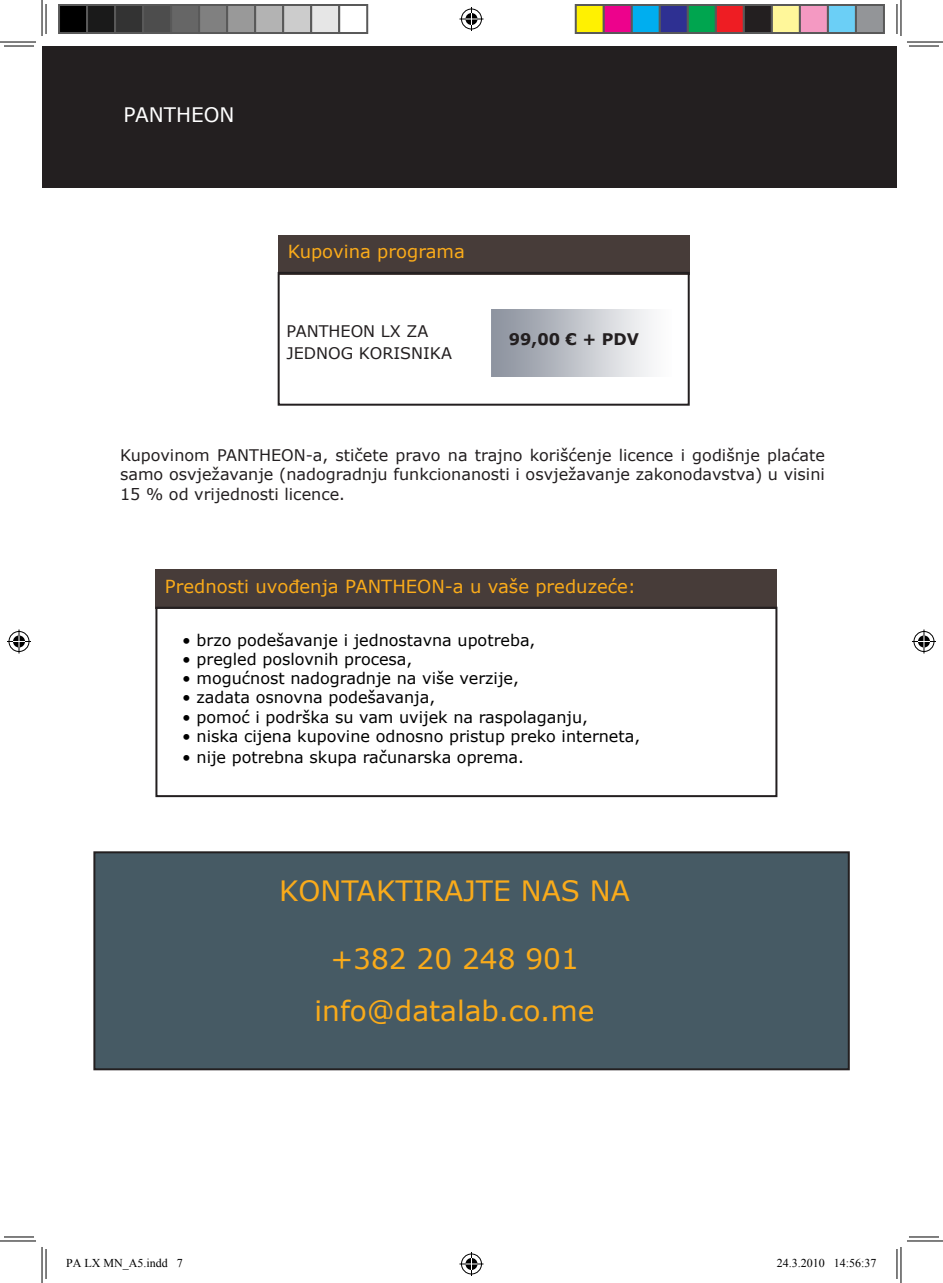
<style>
.page{position:relative;width:943px;height:1283px;background:#fff}
.page>*{position:absolute;margin:0;border:0;box-sizing:border-box;transform-origin:0 0}
.t1{font:28px "Verdana";color:#faab1a}
.t2{font:20px "Verdana";color:#fff}
.t3{font:18px "Verdana";color:#faab1a}
.t4{font:16px "Verdana";color:#000}
.t5{font:16px/19.2px "Verdana";color:#231f20;text-align:justify}
.t6{font:700 16px "Verdana";color:#231f20}
.t7{font:12px "Times New Roman";color:#000}
</style>
<div class="page">
<div style="left:42px;top:47px;width:854px;height:141px;background:#231f20"></div>
<div style="left:278px;top:236px;width:411px;height:39px;background:#473c39"></div>
<div style="left:155px;top:569px;width:622px;height:40px;background:#473c39"></div>
<div style="left:277px;top:272px;width:412px;height:134px;border:2px solid #231f20"></div>
<div style="left:155px;top:606px;width:622px;height:191px;border:2px solid #231f20"></div>
<div style="left:93px;top:851px;width:756px;height:219px;background:#465a64;border:2px solid #231f20"></div>
<hr style="left:4px;top:46px;width:30px;height:1px;background:#000">
<hr style="left:908px;top:46px;width:30px;height:1px;background:#000">
<hr style="left:4px;top:1236px;width:30px;height:1px;background:#000">
<hr style="left:908px;top:1236px;width:30px;height:1px;background:#000">
<hr style="left:46px;top:4px;width:1px;height:30px;background:#000">
<hr style="left:46px;top:1249px;width:1px;height:30px;background:#000">
<hr style="left:896px;top:4px;width:1px;height:30px;background:#000">
<hr style="left:896px;top:1249px;width:1px;height:30px;background:#000">
<hr style="left:0;top:42px;width:36px;height:1px;background:#000">
<hr style="left:906px;top:42px;width:36px;height:1px;background:#000">
<hr style="left:0;top:1240px;width:36px;height:1px;background:#000">
<hr style="left:906px;top:1240px;width:36px;height:1px;background:#000">
<hr style="left:42px;top:0;width:1px;height:36px;background:#000">
<hr style="left:42px;top:1247px;width:1px;height:36px;background:#000">
<hr style="left:900px;top:0;width:1px;height:36px;background:#000">
<hr style="left:900px;top:1247px;width:1px;height:36px;background:#000">
<svg style="left:459px;top:7px;width:24px;height:24px"></svg>
<svg style="left:459px;top:1252px;width:24px;height:24px"></svg>
<svg style="left:7px;top:629px;width:24px;height:24px"></svg>
<svg style="left:912px;top:629px;width:23px;height:24px"></svg>
<div style="left:59px;top:5px;width:28px;height:28px;background:#000"></div>
<div style="left:58px;top:4px;width:30px;height:30px;border:2px solid #595959"></div>
<div style="left:87px;top:5px;width:28px;height:28px;background:#1a1a1a"></div>
<div style="left:86px;top:4px;width:30px;height:30px;border:2px solid #595959"></div>
<div style="left:115px;top:5px;width:28px;height:28px;background:#333"></div>
<div style="left:114px;top:4px;width:30px;height:30px;border:2px solid #595959"></div>
<div style="left:143px;top:5px;width:28px;height:28px;background:#4d4d4d"></div>
<div style="left:142px;top:4px;width:30px;height:30px;border:2px solid #595959"></div>
<div style="left:171px;top:5px;width:28px;height:28px;background:#666"></div>
<div style="left:170px;top:4px;width:30px;height:30px;border:2px solid #595959"></div>
<div style="left:199px;top:5px;width:28px;height:28px;background:#808080"></div>
<div style="left:198px;top:4px;width:30px;height:30px;border:2px solid #595959"></div>
<div style="left:227px;top:5px;width:28px;height:28px;background:#999"></div>
<div style="left:226px;top:4px;width:30px;height:30px;border:2px solid #595959"></div>
<div style="left:255px;top:5px;width:28px;height:28px;background:#b3b3b3"></div>
<div style="left:254px;top:4px;width:30px;height:30px;border:2px solid #595959"></div>
<div style="left:283px;top:5px;width:28px;height:28px;background:#ccc"></div>
<div style="left:282px;top:4px;width:30px;height:30px;border:2px solid #595959"></div>
<div style="left:311px;top:5px;width:28px;height:28px;background:#e6e6e6"></div>
<div style="left:310px;top:4px;width:30px;height:30px;border:2px solid #595959"></div>
<div style="left:338px;top:4px;width:30px;height:30px;border:2px solid #595959"></div>
<div style="left:575px;top:5px;width:28px;height:28px;background:#fff101"></div>
<div style="left:574px;top:4px;width:30px;height:30px;border:2px solid #595959"></div>
<div style="left:603px;top:5px;width:28px;height:28px;background:#ed028c"></div>
<div style="left:602px;top:4px;width:30px;height:30px;border:2px solid #595959"></div>
<div style="left:631px;top:5px;width:28px;height:28px;background:#00aeef"></div>
<div style="left:630px;top:4px;width:30px;height:30px;border:2px solid #595959"></div>
<div style="left:659px;top:5px;width:28px;height:28px;background:#2e3092"></div>
<div style="left:658px;top:4px;width:30px;height:30px;border:2px solid #595959"></div>
<div style="left:687px;top:5px;width:28px;height:28px;background:#00a54f"></div>
<div style="left:686px;top:4px;width:30px;height:30px;border:2px solid #595959"></div>
<div style="left:715px;top:5px;width:28px;height:28px;background:#ee1d23"></div>
<div style="left:714px;top:4px;width:30px;height:30px;border:2px solid #595959"></div>
<div style="left:743px;top:5px;width:28px;height:28px;background:#231f20"></div>
<div style="left:742px;top:4px;width:30px;height:30px;border:2px solid #595959"></div>
<div style="left:771px;top:5px;width:28px;height:28px;background:#fff79a"></div>
<div style="left:770px;top:4px;width:30px;height:30px;border:2px solid #595959"></div>
<div style="left:799px;top:5px;width:28px;height:28px;background:#f499c2"></div>
<div style="left:798px;top:4px;width:30px;height:30px;border:2px solid #595959"></div>
<div style="left:827px;top:5px;width:28px;height:28px;background:#6bcff6"></div>
<div style="left:826px;top:4px;width:30px;height:30px;border:2px solid #595959"></div>
<div style="left:855px;top:5px;width:28px;height:28px;background:#939598"></div>
<div style="left:854px;top:4px;width:30px;height:30px;border:2px solid #595959"></div>
<p class="t2" style="left:124px;top:102px;width:112px">PANTHEON</p>
<p class="t3" style="left:287px;top:240px;width:179px">Kupovina programa</p>
<p class="t5" style="left:286px;top:321px;width:143px">PANTHEON LX ZA</p>
<p class="t5" style="left:286px;top:343px;width:167px">JEDNOG KORISNIKA</p>
<p class="t6" style="left:509px;top:328px;width:132px">99,00 € + PDV</p>
<p class="t5" style="left:120px;top:445px;width:706px">Kupovinom PANTHEON-a, stičete pravo na trajno korišćenje licence i godišnje plaćate samo osvježavanje (nadogradnju funkcionanosti i osvježavanje zakonodavstva) u visini 15 % od vrijednosti licence.</p>
<p class="t3" style="left:165px;top:575px;width:472px">Prednosti uvođenja PANTHEON-a u vaše preduzeće:</p>
<p class="t4" style="left:182px;top:630px;width:355px">• brzo podešavanje i jednostavna upotreba,</p>
<p class="t4" style="left:182px;top:649px;width:232px">• pregled poslovnih procesa,</p>
<p class="t4" style="left:182px;top:668px;width:338px">• mogućnost nadogradnje na više verzije,</p>
<p class="t4" style="left:182px;top:687px;width:254px">• zadata osnovna podešavanja,</p>
<p class="t4" style="left:182px;top:706px;width:407px">• pomoć i podrška su vam uvijek na raspolaganju,</p>
<p class="t4" style="left:182px;top:726px;width:459px">• niska cijena kupovine odnosno pristup preko interneta,</p>
<p class="t4" style="left:182px;top:747px;width:343px">• nije potrebna skupa računarska oprema.</p>
<p class="t1" style="left:279px;top:873px;width:352px">KONTAKTIRAJTE NAS NA</p>
<p class="t1" style="left:330px;top:940px;width:250px">+382 20 248 901</p>
<p class="t1" style="left:314px;top:993px;width:281px">info@datalab.co.me</p>
<p class="t7" style="left:66px;top:1254px;width:118px">PA LX MN_A5.indd 7</p>
<p class="t7" style="left:776px;top:1254px;width:101px">24.3.2010 14:56:37</p>
</div>
